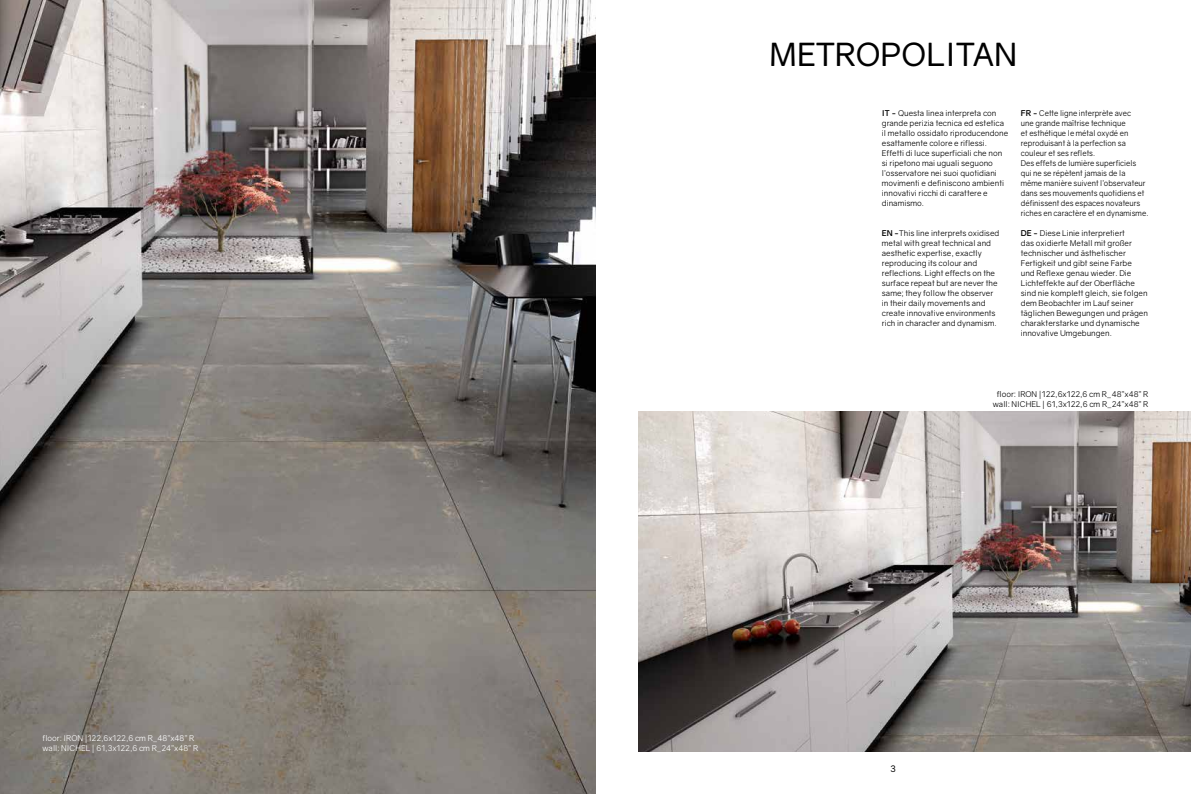
<style>
.page{position:relative;width:1191px;height:794px;background:#fff}
.page>*{position:absolute;margin:0;border:0;box-sizing:border-box;transform-origin:0 0}
.t1{font:32px "Gravity";color:#000}
.t2{font:9px "Gravity";color:#000}
.t3{font:8px/10px "Gravity";color:#000}
.t4{font:8px/10px "Gravity";color:#000;scale:.95 1}
.t5{font:8px/10px "Gravity";color:#fff}
.s1{font-weight:700}
</style>
<div class="page">
<img style="left:638px;top:411px;width:553px;height:340px">
<img style="left:0;top:0;width:595px;height:794px">
<p class="t5" style="left:43px;top:733px;width:157px">floor: IRON |122,6x122,6 cm R_48”x48” R wall: NICHEL | 61,3x122,6 cm R_24”x48” R</p>
<h1 class="t1" style="left:769px;top:35px;width:249px">METROPOLITAN</h1>
<p class="t3" style="left:882px;top:108px;width:128px"><span class="s1">IT -</span> Questa linea interpreta con grande perizia tecnica ed estetica il metallo ossidato riproducendone esattamente colore e riflessi.<br>Effetti di luce superficiali che non si ripetono mai uguali seguono l’osservatore nei suoi quotidiani movimenti e definiscono ambienti innovativi ricchi di carattere e dinamismo.</p>
<p class="t3" style="left:882px;top:228px;width:119px"><span class="s1">EN -</span>This line interprets oxidised metal with great technical and aesthetic expertise, exactly reproducing its colour and reflections. Light effects on the surface repeat but are never the same; they follow the observer in their daily movements and create innovative environments rich in character and dynamism.</p>
<p class="t4" style="left:1020px;top:108px;width:136px"><span class="s1">FR -</span> Cette ligne interprète avec<br>une grande maîtrise technique<br>et esthétique le métal oxydé en reproduisant à la perfection sa couleur et ses reflets.<br>Des effets de lumière superficiels qui ne se répètent jamais de la même manière suivent l’observateur dans ses mouvements quotidiens et définissent des espaces novateurs riches en caractère et en dynamisme.</p>
<p class="t3" style="left:1020px;top:228px;width:129px"><span class="s1">DE -</span> Diese Linie interpretiert<br>das oxidierte Metall mit großer technischer und ästhetischer<br>Fertigkeit und gibt seine Farbe<br>und Reflexe genau wieder. Die<br>Lichteffekte auf der Oberfläche sind nie komplett gleich, sie folgen dem Beobachter im Lauf seiner täglichen Bewegungen und prägen charakterstarke und dynamische innovative Umgebungen.</p>
<p class="t3" style="left:992px;top:389px;width:157px;text-align:center">floor: IRON |122,6x122,6 cm R_48”x48” R wall: NICHEL | 61,3x122,6 cm R_24”x48” R</p>
<p class="t2" style="left:890px;top:763px;width:7px">3</p>
</div>
